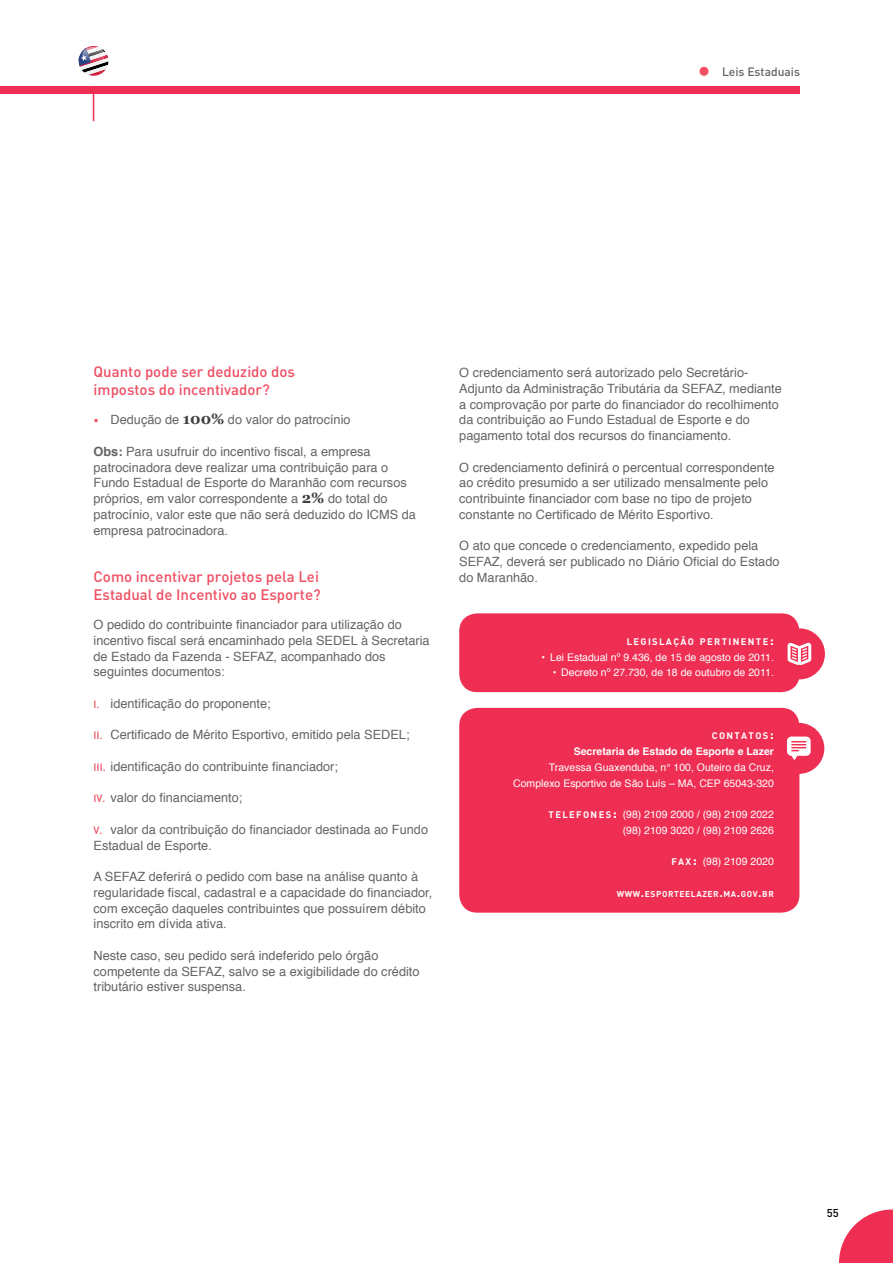
<style>
.page{position:relative;width:893px;height:1263px;background:#fff}
.page>*{position:absolute;margin:0;border:0;box-sizing:border-box;transform-origin:0 0}
.t1{font:500 15px/18px "DIN";color:#f04e63}
.t2{font:12.75px/15.8px "Helvetica";color:#636466}
.t3{font:500 12px "DIN";color:#636466}
.t4{font:500 11.25px "DIN";color:#000}
.t5{font:10.5px/15.8px "Helvetica";color:#fff;text-align:right}
.t6{font:700 10.5px "Helvetica";color:#fff}
.t7{font:700 9.45px "DIN";letter-spacing:.145em;color:#fff}
.t8{font:700 8.4px "DIN";letter-spacing:.07em;color:#fff}
.s1{font-family:"DIN";font-weight:500;font-size:10.5px;color:#f04e63}
.s2{font-family:"Georgia";font-weight:700;font-size:15px;color:#414042}
.s3{font-weight:700}
.s4{font-size:13.5px}
.s5{font-family:"DIN";font-weight:700;font-size:9.45px}
.s6{font-family:"DIN";font-weight:700;font-size:13.5px}
.s7{font-size:12px}
</style>
<div class="page">
<svg style="left:839px;top:1209px;width:54px;height:54px"></svg>
<div style="left:459px;top:708px;width:340px;height:205px;background:#ee2f53;border-radius:18px"></div>
<div style="left:773px;top:723px;width:51px;height:51px;background:#ee2f53;border-radius:50%"></div>
<svg style="left:787px;top:736px;width:24px;height:24px"></svg>
<div style="left:459px;top:613px;width:340px;height:79px;background:#ee2f53;border-radius:18px"></div>
<div style="left:774px;top:628px;width:51px;height:51px;background:#ee2f53;border-radius:50%"></div>
<svg style="left:788px;top:643px;width:23px;height:22px"></svg>
<hr style="left:93px;top:86px;width:1px;height:35px;background:#ee2f53">
<svg style="left:79px;top:46px;width:29px;height:30px"></svg>
<div style="left:0;top:86px;width:799px;height:8px;background:#ee2f53"></div>
<div style="left:699px;top:67px;width:9px;height:9px;background:#f04e63;border-radius:50%"></div>
<p class="t3" style="left:722px;top:64px;width:80px">Leis Estaduais</p>
<p class="t1" style="left:94px;top:362px;width:203px">Quanto pode ser deduzido dos impostos do incentivador?</p>
<p class="t2" style="left:94px;top:412px;width:259px"><span class="s1">•</span> Dedução de <span class="s2">100%</span> do valor do patrocínio</p>
<p class="t2" style="left:94px;top:444px;width:324px"><span class="s3">Obs:</span> Para usufruir do incentivo fiscal, a empresa patrocinadora deve realizar uma contribuição para o Fundo Estadual de Esporte do Maranhão com recursos próprios, em valor correspondente a <span class="s2">2%</span> do total do patrocínio, valor este que não será deduzido do ICMS da empresa patrocinadora.</p>
<p class="t1" style="left:94px;top:567px;width:229px">Como incentivar projetos pela Lei<br>Estadual de Incentivo ao Esporte?</p>
<p class="t2" style="left:94px;top:617px;width:338px">O pedido do contribuinte financiador para utilização do incentivo fiscal será encaminhado pela SEDEL à Secretaria de Estado da Fazenda - SEFAZ, acompanhado dos seguintes documentos:</p>
<p class="t2" style="left:94px;top:696px;width:179px"><span class="s1">I.</span> identificação do proponente;</p>
<p class="t2" style="left:94px;top:727px;width:318px"><span class="s1">II.</span> Certificado de Mérito Esportivo, emitido pela SEDEL;</p>
<p class="t2" style="left:94px;top:759px;width:246px"><span class="s1">III.</span> identificação do contribuinte financiador;</p>
<p class="t2" style="left:94px;top:790px;width:150px"><span class="s1">IV.</span> valor do financiamento;</p>
<p class="t2" style="left:94px;top:822px;width:336px"><span class="s1">V.</span> valor da contribuição do financiador destinada ao Fundo<br>Estadual de Esporte.</p>
<p class="t2" style="left:94px;top:869px;width:340px">A SEFAZ deferirá o pedido com base na análise quanto à regularidade fiscal, cadastral e a capacidade do financiador, com exceção daqueles contribuintes que possuírem débito inscrito em dívida ativa.</p>
<p class="t2" style="left:94px;top:948px;width:328px">Neste caso, seu pedido será indeferido pelo órgão competente da SEFAZ, salvo se a exigibilidade do crédito tributário estiver suspensa.</p>
<p class="t2" style="left:459px;top:365px;width:324px">O credenciamento será autorizado pelo Secretário-Adjunto da Administração Tributária da SEFAZ, mediante a comprovação por parte do financiador do recolhimento da contribuição ao Fundo Estadual de Esporte e do pagamento total dos recursos do financiamento.</p>
<p class="t2" style="left:459px;top:460px;width:317px">O credenciamento definirá o percentual correspondente ao crédito presumido a ser utilizado mensalmente pelo contribuinte financiador com base no tipo de projeto constante no Certificado de Mérito Esportivo.</p>
<p class="t2" style="left:459px;top:538px;width:322px">O ato que concede o credenciamento, expedido pela<br>SEFAZ, deverá ser publicado no Diário Oficial do Estado do Maranhão.</p>
<p class="t7" style="left:627px;top:635px;width:149px">LEGISLAÇÃO PERTINENTE<span class="s4">:</span></p>
<p class="t5" style="left:542px;top:649px;width:234px">• Lei Estadual nº 9.436, de 15 de agosto de 2011.</p>
<p class="t5" style="left:553px;top:665px;width:223px">• Decreto nº 27.730, de 18 de outubro de 2011.</p>
<p class="t7" style="left:712px;top:730px;width:64px">CONTATOS<span class="s4">:</span></p>
<p class="t6" style="left:574px;top:743px;width:202px">Secretaria de Estado de Esporte e Lazer</p>
<p class="t5" style="left:513px;top:760px;width:262px">Travessa Guaxenduba, n° 100, Outeiro da Cruz,<br>Complexo Esportivo de São Luís – MA, CEP 65043-320</p>
<p class="t5" style="left:549px;top:807px;width:227px"><span class="s5">T E L E F O N E S</span><span class="s6">:</span> (98) 2109 2000 / (98) 2109 2022 (98) 2109 3020 / (98) 2109 2626</p>
<p class="t5" style="left:671px;top:854px;width:104px"><span class="s5">F A X</span><span class="s6">:</span> (98) 2109 2020</p>
<p class="t8" style="left:617px;top:888px;width:159px">WWW<span class="s7">.</span>ESPORTEELAZER<span class="s7">.</span>MA<span class="s7">.</span>GOV<span class="s7">.</span>BR</p>
<p class="t4" style="left:827px;top:1206px;width:14px">55</p>
</div>
